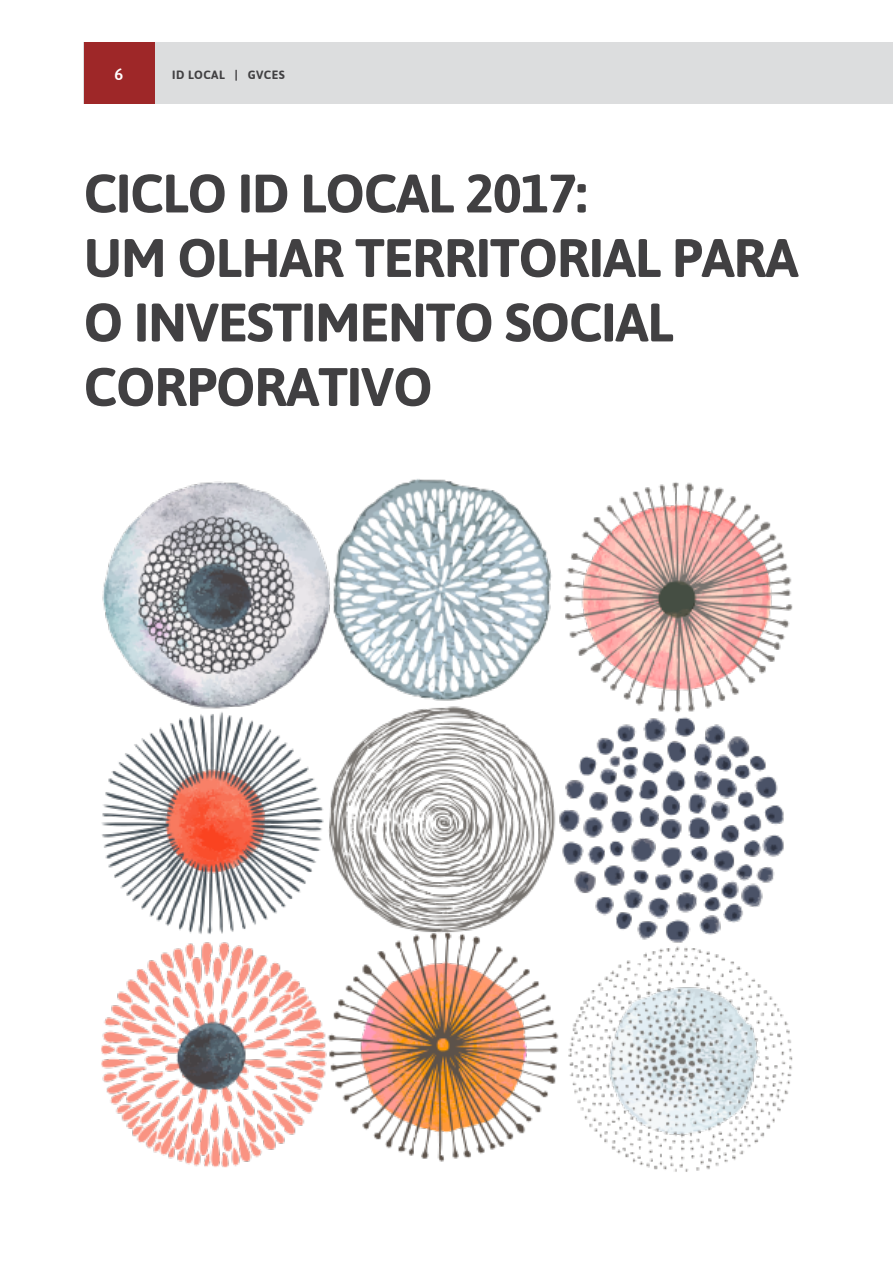
<style>
.page{position:relative;width:893px;height:1263px;background:#fff}
.page>*{position:absolute;margin:0;border:0;box-sizing:border-box;transform-origin:0 0}
.t1{font:700 54px/64.5px "Asap";letter-spacing:-.02em;color:#414042}
.t2{font:500 16.5px "Asap";color:#fff}
.t3{font:700 12px "Asap";letter-spacing:.035em;color:#414042}
</style>
<div class="page">
<div style="left:84px;top:43px;width:809px;height:61px;background:#dcddde"></div>
<div style="left:84px;top:43px;width:70px;height:61px;background:#9e2728"></div>
<img style="left:101px;top:479px;width:692px;height:693px">
<p class="t2" style="left:115px;top:63px;width:10px">6</p>
<p class="t3" style="left:172px;top:67px;width:114px">ID LOCAL | GVCES</p>
<p class="t1" style="left:84px;top:159px;width:716px">CICLO ID LOCAL 2017:<br>UM OLHAR TERRITORIAL PARA<br>O INVESTIMENTO SOCIAL<br>CORPORATIVO</p>
</div>
